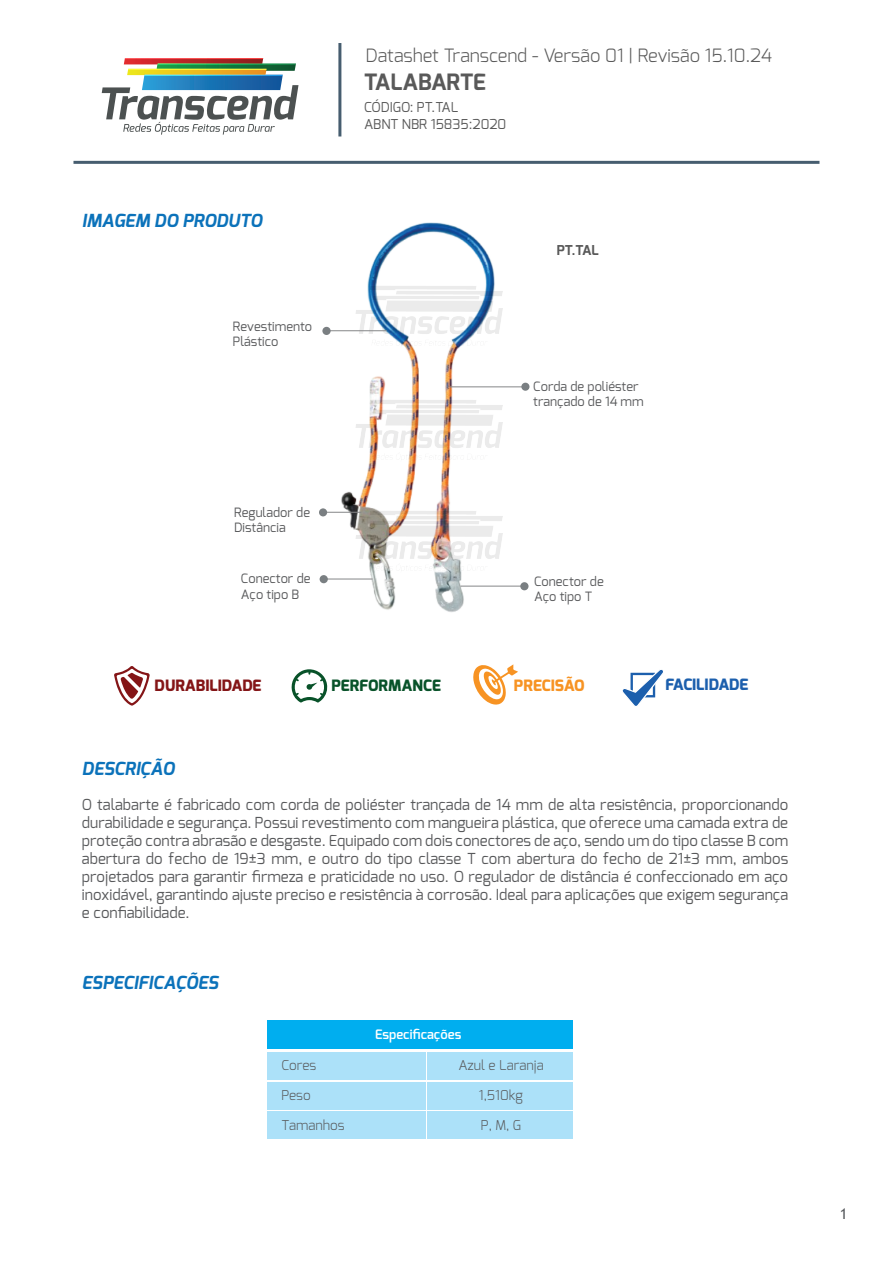
<style>
.page{position:relative;width:893px;height:1263px;background:#fff}
.page>*{position:absolute;margin:0;border:0;box-sizing:border-box;transform-origin:0 0}
.t1{font:700 22.5px "Exo";color:#595959}
.t2{font:300 18.3px "Exo";color:#595959}
.t3{font:italic 700 18px "Exo";color:#0b72ba}
.t4{font:800 15.6px "Exo";color:#841517}
.t5{font:800 15.6px "Exo";color:#085229}
.t6{font:800 15.6px "Exo";color:#1c5fad}
.t7{font:800 15.6px "Exo";color:#f79323}
.t8{font:15.15px/18px "Exo";color:#58595b;text-align:justify}
.t9{font:15px "Trebuchet MS";color:#585b5e}
.t10{font:13.65px/17.2px "Exo";color:#595959}
.t11{font:700 13.65px "Exo";color:#595959}
.t12{font:300 13.5px "Exo";color:#58595b}
.t13{font:600 13.05px "Exo";color:#fff}
.t14{font:12.9px/15.5px "Exo";color:#58595b}
</style>
<div class="page">
<div style="left:267px;top:1052px;width:158px;height:27px;background:#ace1f9"></div>
<div style="left:267px;top:1081px;width:158px;height:28px;background:#ace1f9"></div>
<div style="left:267px;top:1111px;width:158px;height:28px;background:#ace1f9"></div>
<div style="left:428px;top:1052px;width:145px;height:27px;background:#ace1f9"></div>
<div style="left:428px;top:1081px;width:145px;height:28px;background:#ace1f9"></div>
<div style="left:428px;top:1111px;width:145px;height:28px;background:#ace1f9"></div>
<div style="left:267px;top:1019px;width:306px;height:29px;background:#00aeef"></div>
<hr style="left:73px;top:161px;width:746px;height:3px;background:#465d6f">
<hr style="left:338px;top:43px;width:3px;height:93px;background:#465d6f">
<svg style="left:102px;top:58px;width:196px;height:77px"></svg>
<svg style="left:144px;top:75px;width:139px;height:1px"></svg>
<hr style="left:128px;top:69px;width:139px;height:1px;background:#fbf339">
<svg style="left:157px;top:63px;width:139px;height:2px"></svg>
<svg style="left:125px;top:58px;width:138px;height:1px"></svg>
<svg style="left:291px;top:669px;width:37px;height:33px"></svg>
<svg style="left:622px;top:669px;width:41px;height:37px"></svg>
<svg style="left:473px;top:664px;width:45px;height:40px"></svg>
<svg style="left:114px;top:666px;width:36px;height:39px"></svg>
<img style="left:319px;top:222px;width:211px;height:390px">
<img style="left:335px;top:273px;width:188px;height:85px">
<img style="left:335px;top:387px;width:188px;height:84px">
<img style="left:335px;top:499px;width:188px;height:84px">
<hr style="left:322px;top:512px;width:39px;height:1px;background:#858688">
<div style="left:319px;top:508px;width:8px;height:8px;background:#7a7f82;border-radius:50%"></div>
<hr style="left:450px;top:386px;width:77px;height:1px;background:#858688">
<div style="left:521px;top:383px;width:8px;height:8px;background:#7a7f82;border-radius:50%"></div>
<hr style="left:325px;top:330px;width:62px;height:1px;background:#858688">
<div style="left:322px;top:327px;width:9px;height:8px;background:#7a7f82;border-radius:50%"></div>
<hr style="left:322px;top:578px;width:51px;height:1px;background:#858688">
<div style="left:320px;top:575px;width:8px;height:8px;background:#7a7f82;border-radius:50%"></div>
<hr style="left:460px;top:585px;width:66px;height:1px;background:#858688">
<div style="left:520px;top:582px;width:8px;height:8px;background:#7a7f82;border-radius:50%"></div>
<p class="t3" style="left:82px;top:209px;width:182px">IMAGEM DO PRODUTO</p>
<p class="t14" style="left:233px;top:318px;width:81px">Revestimento<br>Plástico</p>
<p class="t14" style="left:234px;top:504px;width:77px">Regulador de<br>Distância</p>
<p class="t14" style="left:241px;top:571px;width:71px">Conector de<br>Aço tipo B</p>
<p class="t2" style="left:366px;top:44px;width:408px">Datashet Transcend - Versão 01 | Revisão 15.10.24</p>
<p class="t10" style="left:364px;top:98px;width:144px">CÓDIGO: PT.TAL<br>ABNT NBR 15835:2020</p>
<h1 class="t1" style="left:364px;top:67px;width:123px">TALABARTE</h1>
<p class="t11" style="left:557px;top:241px;width:44px">PT.TAL</p>
<p class="t14" style="left:533px;top:378px;width:112px">Corda de poliéster trançado de 14 mm</p>
<p class="t14" style="left:534px;top:573px;width:71px">Conector de<br>Aço tipo T</p>
<p class="t4" style="left:155px;top:675px;width:108px">DURABILIDADE</p>
<p class="t5" style="left:331px;top:675px;width:111px">PERFORMANCE</p>
<p class="t7" style="left:514px;top:676px;width:72px">PRECISÃO</p>
<p class="t6" style="left:665px;top:674px;width:84px">FACILIDADE</p>
<p class="t3" style="left:82px;top:757px;width:94px">DESCRIÇÃO</p>
<p class="t8" style="left:82px;top:795px;width:708px">O talabarte é fabricado com corda de poliéster trançada de 14 mm de alta resistência, proporcionando durabilidade e segurança. Possui revestimento com mangueira plástica, que oferece uma camada extra de proteção contra abrasão e desgaste. Equipado com dois conectores de aço, sendo um do tipo classe B com abertura do fecho de 19±3 mm, e outro do tipo classe T com abertura do fecho de 21±3 mm, ambos projetados para garantir firmeza e praticidade no uso. O regulador de distância é confeccionado em aço inoxidável, garantindo ajuste preciso e resistência à corrosão. Ideal para aplicações que exigem segurança e confiabilidade.</p>
<p class="t3" style="left:82px;top:970px;width:138px">ESPECIFICAÇÕES</p>
<p class="t12" style="left:281px;top:1056px;width:37px">Cores</p>
<p class="t12" style="left:281px;top:1086px;width:31px">Peso</p>
<p class="t12" style="left:281px;top:1116px;width:65px">Tamanhos</p>
<p class="t13" style="left:375px;top:1026px;width:88px">Especificações</p>
<p class="t12" style="left:458px;top:1056px;width:87px">Azul e Laranja</p>
<p class="t12" style="left:479px;top:1086px;width:46px">1,510kg</p>
<p class="t12" style="left:481px;top:1116px;width:42px">P, M, G</p>
<p class="t9" style="left:840px;top:1204px;width:9px">1</p>
</div>
